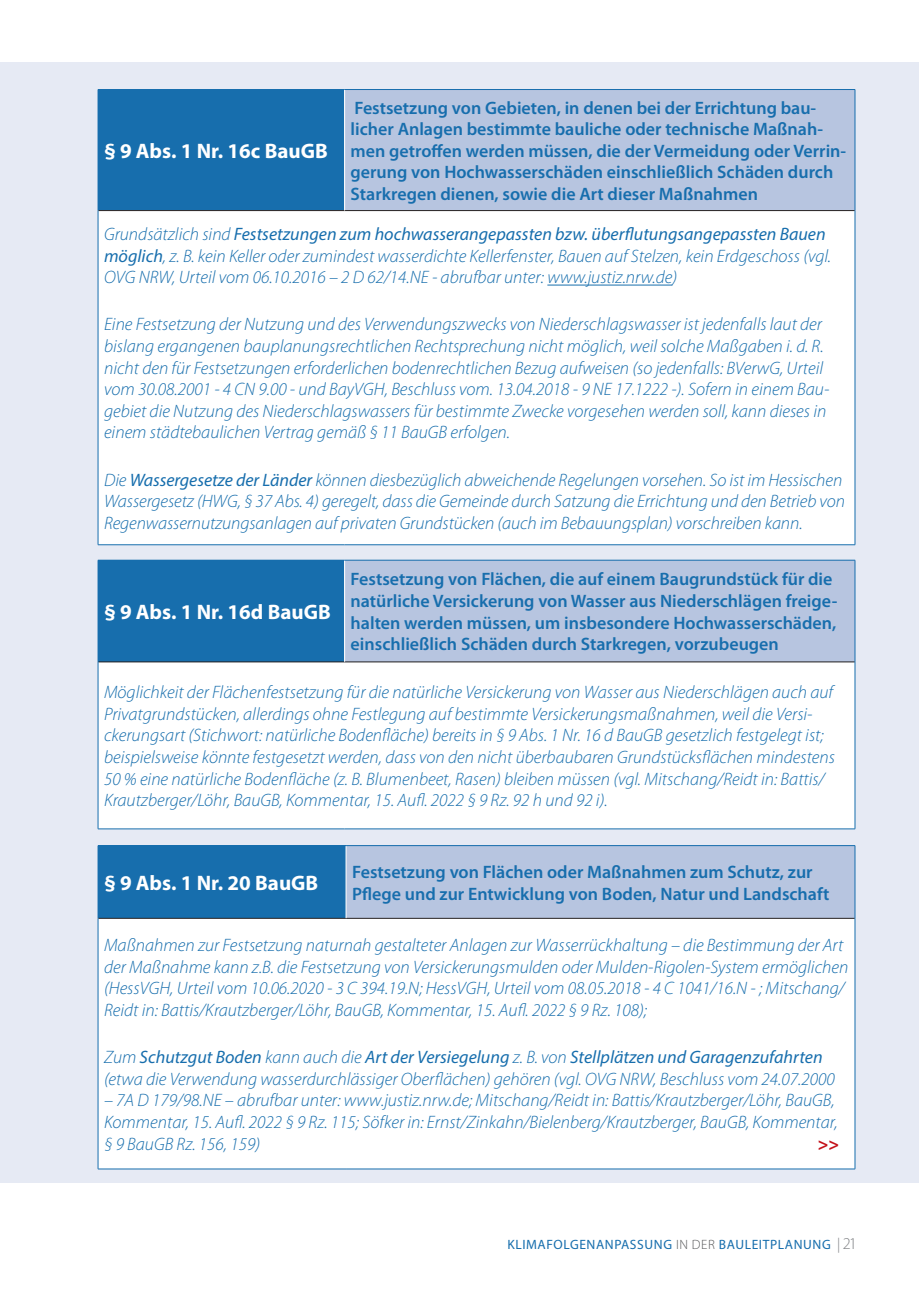
<style>
.page{position:relative;width:919px;height:1289px;background:#fff}
.page>*{position:absolute;margin:0;border:0;box-sizing:border-box;transform-origin:0 0}
.t1{font:700 21px "Myriad Pro";color:#fff}
.t2{font:italic 300 18px/21.6px "Myriad Pro";color:#176ead}
.t3{font:600 18px/21.6px "Myriad Pro";color:#176ead}
.t4{font:700 18px "Myriad Pro";color:#c4121a}
.t5{font:13.5px "Myriad Pro";letter-spacing:.045em;color:#176ead}
.s1{font-weight:400}
.s2{font-weight:300;color:#57585a}
.s3{font-weight:300;font-size:15px;color:#808285}
.s4{font-weight:300;font-size:16.5px;color:#808285}
</style>
<div class="page">
<div style="left:13px;top:63px;width:905px;height:1119px;background:#e6eaf4"></div>
<div style="left:0;top:63px;width:13px;height:1119px;background:#e6eaf4"></div>
<div style="left:98px;top:89px;width:246px;height:121px;background:#176ead"></div>
<div style="left:344px;top:89px;width:510px;height:121px;background:#b7c5e0"></div>
<div style="left:98px;top:210px;width:756px;height:334px;background:#fff"></div>
<hr style="left:98px;top:210px;width:246px;height:1px;background:#231f20">
<hr style="left:344px;top:210px;width:510px;height:1px;background:#231f20">
<hr style="left:344px;top:90px;width:1px;height:120px;background:#fff">
<hr style="left:344px;top:89px;width:511px;height:1px;background:#176ead">
<hr style="left:854px;top:90px;width:1px;height:120px;background:#176ead">
<hr style="left:98px;top:210px;width:1px;height:334px;background:#176ead">
<hr style="left:854px;top:210px;width:1px;height:334px;background:#176ead">
<hr style="left:98px;top:544px;width:246px;height:1px;background:#176ead">
<hr style="left:344px;top:544px;width:511px;height:1px;background:#176ead">
<hr style="left:547px;top:284px;width:125px;height:1px;background:#176ead">
<div style="left:98px;top:560px;width:246px;height:102px;background:#176ead"></div>
<div style="left:344px;top:560px;width:510px;height:102px;background:#b7c5e0"></div>
<div style="left:98px;top:662px;width:756px;height:166px;background:#fff"></div>
<hr style="left:98px;top:661px;width:246px;height:1px;background:#231f20">
<hr style="left:344px;top:661px;width:510px;height:1px;background:#231f20">
<hr style="left:344px;top:560px;width:1px;height:101px;background:#fff">
<hr style="left:98px;top:560px;width:1px;height:102px;background:#176ead">
<hr style="left:344px;top:560px;width:511px;height:1px;background:#176ead">
<hr style="left:854px;top:560px;width:1px;height:102px;background:#176ead">
<hr style="left:98px;top:662px;width:1px;height:166px;background:#176ead">
<hr style="left:854px;top:662px;width:1px;height:166px;background:#176ead">
<hr style="left:98px;top:828px;width:246px;height:1px;background:#176ead">
<hr style="left:344px;top:828px;width:511px;height:1px;background:#176ead">
<div style="left:98px;top:845px;width:248px;height:73px;background:#176ead"></div>
<div style="left:346px;top:845px;width:508px;height:73px;background:#b7c5e0"></div>
<div style="left:98px;top:918px;width:756px;height:250px;background:#fff"></div>
<hr style="left:98px;top:918px;width:248px;height:1px;background:#231f20">
<hr style="left:346px;top:918px;width:508px;height:1px;background:#231f20">
<hr style="left:346px;top:845px;width:1px;height:73px;background:#fff">
<hr style="left:346px;top:845px;width:509px;height:1px;background:#176ead">
<hr style="left:854px;top:845px;width:1px;height:73px;background:#176ead">
<hr style="left:98px;top:918px;width:1px;height:250px;background:#176ead">
<hr style="left:854px;top:918px;width:1px;height:250px;background:#176ead">
<hr style="left:98px;top:1168px;width:248px;height:1px;background:#176ead">
<hr style="left:346px;top:1168px;width:509px;height:1px;background:#176ead">
<p class="t3" style="left:350px;top:96px;width:497px">Festsetzung von Gebieten, in denen bei der Errichtung bau&shy;licher Anlagen bestimmte bauliche oder technische Maßnah&shy;men getroffen werden müssen, die der Vermeidung oder Verrin&shy;gerung von Hochwasserschäden einschließlich Schäden durch Starkregen dienen, sowie die Art dieser Maßnahmen</p>
<p class="t2" style="left:104px;top:223px;width:728px">Grundsätzlich sind <span class="s1">Festsetzungen zum hochwasserangepassten bzw. überflutungsangepassten Bauen möglich</span>, z. B. kein Keller oder zumindest wasserdichte Kellerfenster, Bauen auf Stelzen, kein Erdgeschoss (vgl.<br>OVG NRW, Urteil vom 06.10.2016 – 2 D 62/14.NE - abrufbar unter: www.justiz.nrw.de)</p>
<p class="t2" style="left:104px;top:313px;width:726px">Eine Festsetzung der Nutzung und des Verwendungszwecks von Niederschlagswasser ist jedenfalls laut der bislang ergangenen bauplanungsrechtlichen Rechtsprechung nicht möglich, weil solche Maßgaben i. d. R. nicht den für Festsetzungen erforderlichen bodenrechtlichen Bezug aufweisen (so jedenfalls: BVerwG, Urteil vom 30.08.2001 - 4 CN 9.00 - und BayVGH, Beschluss vom. 13.04.2018 - 9 NE 17.1222 -). Sofern in einem Bau&shy;gebiet die Nutzung des Niederschlagswassers für bestimmte Zwecke vorgesehen werden soll, kann dieses in einem städtebaulichen Vertrag gemäß § 11 BauGB erfolgen.</p>
<p class="t2" style="left:104px;top:468px;width:742px">Die <span class="s1">Wassergesetze der Länder</span> können diesbezüglich abweichende Regelungen vorsehen. So ist im Hessischen<br>Wassergesetz (HWG, § 37 Abs. 4) geregelt, dass die Gemeinde durch Satzung die Errichtung und den Betrieb von<br>Regenwassernutzungsanlagen auf privaten Grundstücken (auch im Bebauungsplan) vorschreiben kann.</p>
<p class="t1" style="left:104px;top:137px;width:225px">§ 9 Abs. 1 Nr. 16c BauGB</p>
<p class="t3" style="left:350px;top:568px;width:488px">Festsetzung von Flächen, die auf einem Baugrundstück für die natürliche Versickerung von Wasser aus Niederschlägen freige&shy;halten werden müssen, um insbesondere Hochwasserschäden, einschließlich Schäden durch Starkregen, vorzubeugen</p>
<p class="t2" style="left:104px;top:681px;width:732px">Möglichkeit der Flächenfestsetzung für die natürliche Versickerung von Wasser aus Niederschlägen auch auf Privatgrundstücken, allerdings ohne Festlegung auf bestimmte Versickerungsmaßnahmen, weil die Versi&shy;ckerungsart (Stichwort: natürliche Bodenfläche) bereits in § 9 Abs. 1 Nr. 16 d BauGB gesetzlich festgelegt ist; beispielsweise könnte festgesetzt werden, dass von den nicht überbaubaren Grundstücksflächen mindestens 50 % eine natürliche Bodenfläche (z. B. Blumenbeet, Rasen) bleiben müssen (vgl. Mitschang/Reidt in: Battis/ Krautzberger/Löhr, BauGB, Kommentar, 15. Aufl. 2022 § 9 Rz. 92 h und 92 i).</p>
<p class="t1" style="left:104px;top:598px;width:228px">§ 9 Abs. 1 Nr. 16d BauGB</p>
<p class="t1" style="left:104px;top:869px;width:216px">§ 9 Abs. 1 Nr. 20 BauGB</p>
<p class="t3" style="left:352px;top:860px;width:479px">Festsetzung von Flächen oder Maßnahmen zum Schutz, zur<br>Pflege und zur Entwicklung von Boden, Natur und Landschaft</p>
<p class="t2" style="left:104px;top:934px;width:745px">Maßnahmen zur Festsetzung naturnah gestalteter Anlagen zur Wasserrückhaltung – die Bestimmung der Art der Maßnahme kann z.B. die Festsetzung von Versickerungsmulden oder Mulden-Rigolen-System ermöglichen (HessVGH, Urteil vom 10.06.2020 - 3 C 394.19.N; HessVGH, Urteil vom 08.05.2018 - 4 C 1041/16.N - ; Mitschang/ Reidt in: Battis/Krautzberger/Löhr, BauGB, Kommentar, 15. Aufl. 2022 § 9 Rz. 108);</p>
<p class="t2" style="left:104px;top:1046px;width:732px">Zum <span class="s1">Schutzgut Boden</span> kann auch die <span class="s1">Art der Versiegelung</span> z. B. von <span class="s1">Stellplätzen und Garagenzufahrten </span>(etwa die Verwendung wasserdurchlässiger Oberflächen) gehören (vgl. OVG NRW, Beschluss vom 24.07.2000</p>
<p class="t2" style="left:104px;top:1089px;width:735px">– 7A D 179/98.NE – abrufbar unter: www.justiz.nrw.de; Mitschang/Reidt in: Battis/Krautzberger/Löhr, BauGB,<br>Kommentar, 15. Aufl. 2022 § 9 Rz. 115; Söfker in: Ernst/Zinkahn/Bielenberg/Krautzberger, BauGB, Kommentar, § 9 BauGB Rz. 156, 159)</p>
<p class="t4" style="left:817px;top:1131px;width:23px">&gt;&gt;</p>
<p class="t5" style="left:507px;top:1236px;width:349px">KLIMAFOLGENANPASSUNG <span class="s2">IN DER</span> BAULEITPLANUNG <span class="s3">|</span> <span class="s4">21</span></p>
</div>
